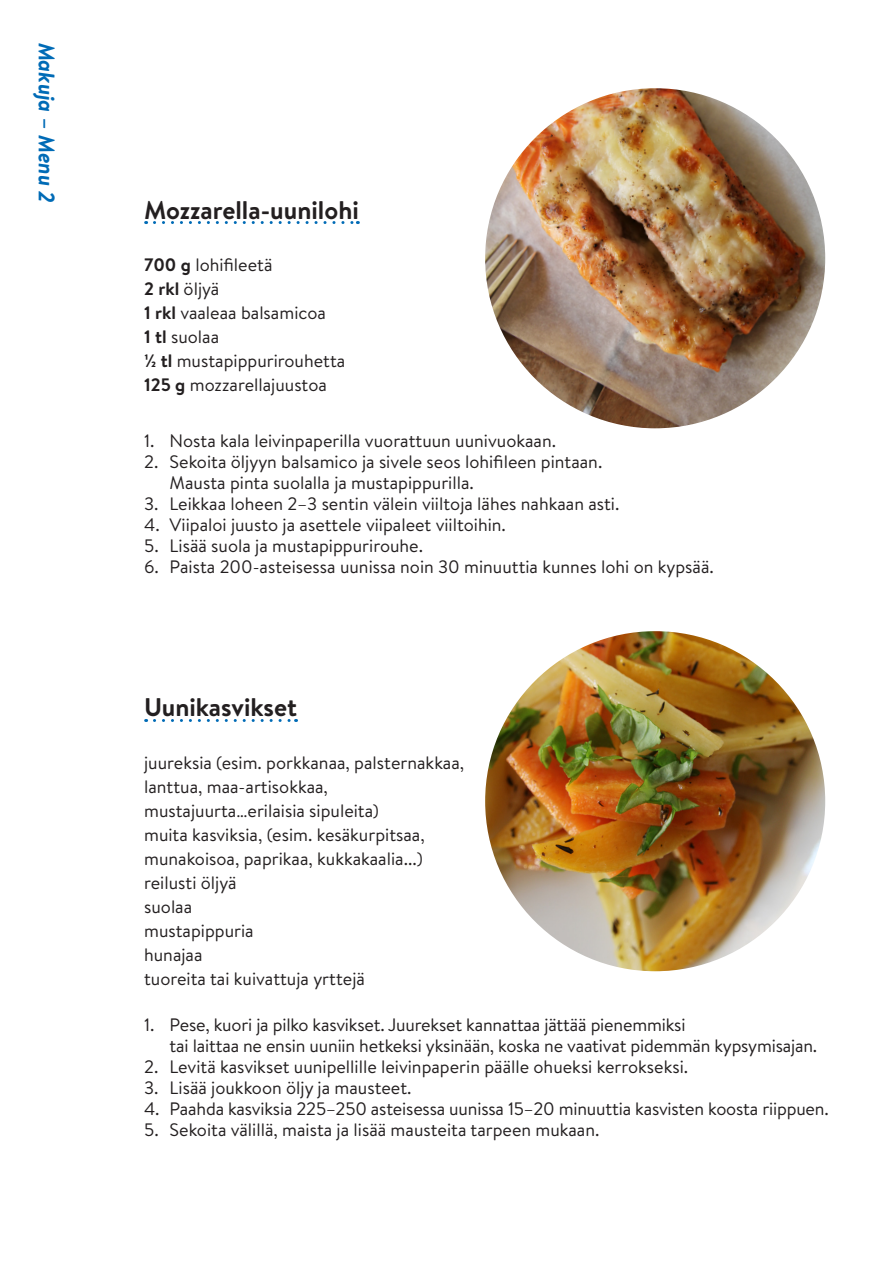
<style>
.page{position:relative;width:893px;height:1263px;background:#fff}
.page>*{position:absolute;margin:0;border:0;box-sizing:border-box;transform-origin:0 0}
.otsikko{font:700 25.5px "Brandon Text";color:#231f20}
.t1{font:italic 700 22.5px "Brandon Text";color:#006bb6}
.aineslista{font:18px/21px "Brandon Text";color:#231f20}
.s1{font-weight:700}
</style>
<div class="page">
<img style="left:485px;top:88px;width:340px;height:340px;border-radius:170px">
<img style="left:485px;top:631px;width:340px;height:340px;border-radius:170px">
<svg style="left:154px;top:221px;width:204px;height:3px"></svg>
<svg style="left:154px;top:719px;width:143px;height:3px"></svg>
<p class="t1" style="left:62px;top:43px;width:162px;rotate:90deg">Makuja – Menu 2</p>
<p class="otsikko" style="left:144px;top:192px;width:216px">Mozzarella-uunilohi</p>
<p class="aineslista" style="left:144px;top:254px;width:130px"><span class="s1">700 g</span> lohifileetä</p>
<p class="aineslista" style="left:144px;top:278px;width:77px"><span class="s1">2 rkl</span> öljyä</p>
<p class="aineslista" style="left:144px;top:302px;width:183px"><span class="s1">1 rkl</span> vaaleaa balsamicoa</p>
<p class="aineslista" style="left:144px;top:326px;width:77px"><span class="s1">1 tl</span> suolaa</p>
<p class="aineslista" style="left:144px;top:350px;width:203px"><span class="s1">½ tl</span> mustapippurirouhetta</p>
<p class="aineslista" style="left:144px;top:374px;width:184px"><span class="s1">125 g</span> mozzarellajuustoa</p>
<p class="aineslista" style="left:144px;top:429px;width:413px">1. Nosta kala leivinpaperilla vuorattuun uunivuokaan.</p>
<p class="aineslista" style="left:170px;top:450px;width:434px;text-indent:-26px">2. Sekoita öljyyn balsamico ja sivele seos lohifileen pintaan.<br>Mausta pinta suolalla ja mustapippurilla.</p>
<p class="aineslista" style="left:144px;top:492px;width:477px">3. Leikkaa loheen 2–3 sentin välein viiltoja lähes nahkaan asti.</p>
<p class="aineslista" style="left:144px;top:513px;width:363px">4. Viipaloi juusto ja asettele viipaleet viiltoihin.</p>
<p class="aineslista" style="left:144px;top:534px;width:280px">5. Lisää suola ja mustapippurirouhe.</p>
<p class="aineslista" style="left:144px;top:555px;width:571px">6. Paista 200-asteisessa uunissa noin 30 minuuttia kunnes lohi on kypsää.</p>
<p class="otsikko" style="left:144px;top:690px;width:154px">Uunikasvikset</p>
<p class="aineslista" style="left:144px;top:751px;width:322px">juureksia (esim. porkkanaa, palsternakkaa,</p>
<p class="aineslista" style="left:144px;top:775px;width:185px">lanttua, maa-artisokkaa,</p>
<p class="aineslista" style="left:144px;top:799px;width:236px">mustajuurta…erilaisia sipuleita)</p>
<p class="aineslista" style="left:144px;top:823px;width:282px">muita kasviksia, (esim. kesäkurpitsaa,</p>
<p class="aineslista" style="left:144px;top:847px;width:280px">munakoisoa, paprikaa, kukkakaalia...)</p>
<p class="aineslista" style="left:144px;top:871px;width:94px">reilusti öljyä</p>
<p class="aineslista" style="left:144px;top:895px;width:50px">suolaa</p>
<p class="aineslista" style="left:144px;top:919px;width:111px">mustapippuria</p>
<p class="aineslista" style="left:144px;top:943px;width:60px">hunajaa</p>
<p class="aineslista" style="left:144px;top:967px;width:222px">tuoreita tai kuivattuja yrttejä</p>
<p class="aineslista" style="left:170px;top:1014px;width:649px;text-indent:-26px">1. Pese, kuori ja pilko kasvikset. Juurekset kannattaa jättää pienemmiksi<br>tai laittaa ne ensin uuniin hetkeksi yksinään, koska ne vaativat pidemmän kypsymisajan.</p>
<p class="aineslista" style="left:144px;top:1056px;width:546px">2. Levitä kasvikset uunipellille leivinpaperin päälle ohueksi kerrokseksi.</p>
<p class="aineslista" style="left:144px;top:1077px;width:269px">3. Lisää joukkoon öljy ja mausteet.</p>
<p class="aineslista" style="left:144px;top:1098px;width:686px">4. Paahda kasviksia 225–250 asteisessa uunissa 15–20 minuuttia kasvisten koosta riippuen.</p>
<p class="aineslista" style="left:144px;top:1119px;width:457px">5. Sekoita välillä, maista ja lisää mausteita tarpeen mukaan.</p>
</div>
